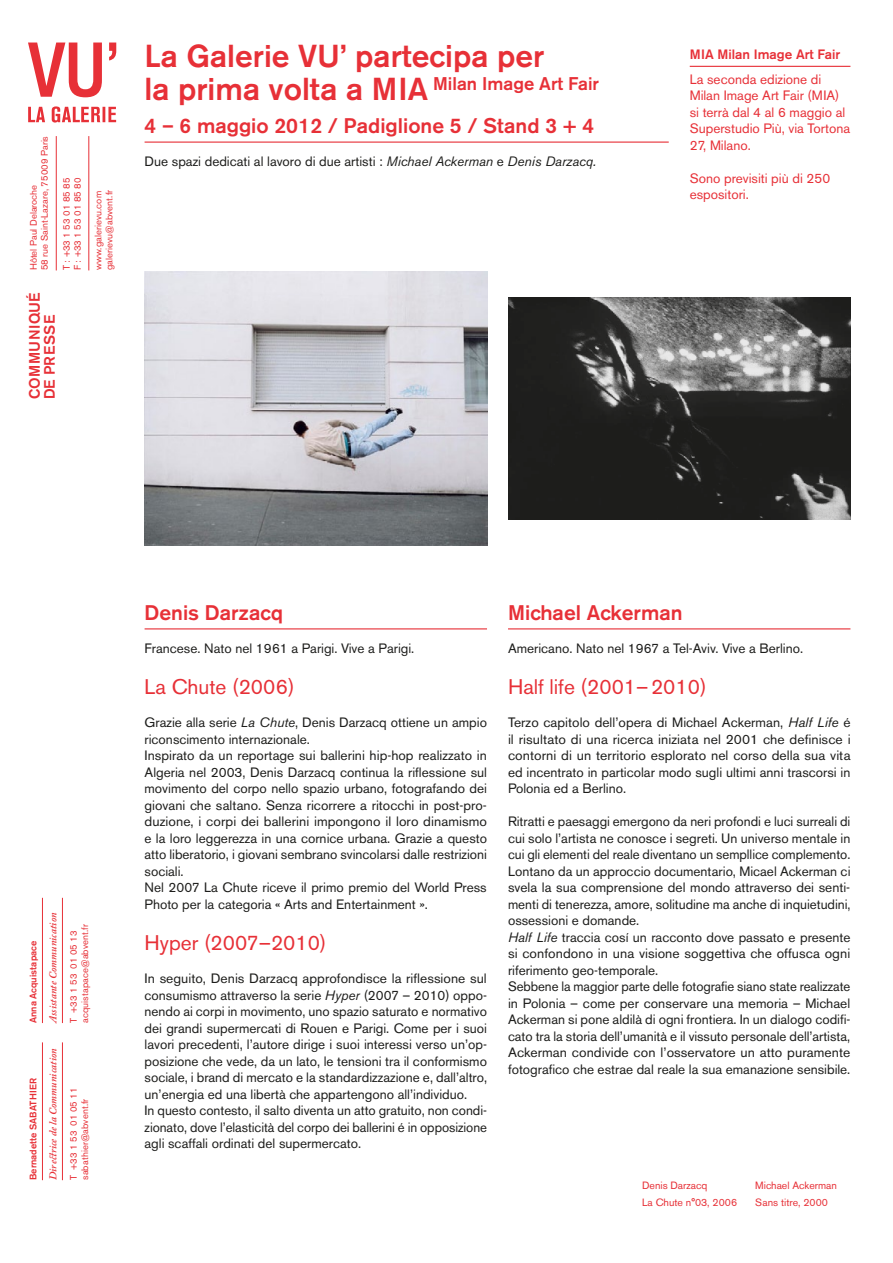
<style>
.page{position:relative;width:893px;height:1263px;background:#fff}
.page>*{position:absolute;margin:0;border:0;box-sizing:border-box;transform-origin:0 0}
.t1{font:500 31.5px "Akzidenz Grotesk BE";color:#e73037}
.t2{font:500 21px "Akzidenz Grotesk BE";color:#e73037}
.t3{font:21px "Akzidenz Grotesk BE";color:#e73037}
.t4{font:500 18.3px "Akzidenz Grotesk BE";color:#e73037}
.t5{font:500 15px/15px "Akzidenz Grotesk BE";letter-spacing:.02em;color:#e73037}
.t6{font:13.5px/16.5px "Akzidenz Grotesk BE";color:#1d1d1b}
.t7{font:13.5px/16.5px "Akzidenz Grotesk BE";color:#e73037}
.t8{font:500 13.5px "Akzidenz Grotesk BE";color:#e73037}
.t9{font:10.5px/16.5px "Akzidenz Grotesk BE";color:#e73037}
.t10{font:italic 600 10.5px "Adobe Caslon Pro";letter-spacing:.01em;color:#e73037}
.t11{font:9.45px/11.1px "Akzidenz Grotesk BE";letter-spacing:.01em;color:#e73037}
.t12{font:500 9.45px "Akzidenz Grotesk BE";color:#e73037}
.s1{font-size:31.5px}
.s2{font-style:italic}
</style>
<div class="page">
<hr style="left:42px;top:1042px;width:1px;height:138px;background:#e73037">
<hr style="left:62px;top:1042px;width:1px;height:138px;background:#e73037">
<hr style="left:42px;top:898px;width:1px;height:125px;background:#e73037">
<hr style="left:62px;top:898px;width:1px;height:125px;background:#e73037">
<svg style="left:28px;top:106px;width:88px;height:17px"></svg>
<svg style="left:28px;top:43px;width:74px;height:54px"></svg>
<svg style="left:109px;top:43px;width:7px;height:17px"></svg>
<hr style="left:56px;top:136px;width:1px;height:134px;background:#e73037">
<hr style="left:88px;top:136px;width:1px;height:134px;background:#e73037">
<hr style="left:145px;top:628px;width:342px;height:1px;background:#e73037">
<hr style="left:145px;top:142px;width:524px;height:1px;background:#e73037">
<hr style="left:508px;top:628px;width:342px;height:1px;background:#e73037">
<hr style="left:690px;top:66px;width:160px;height:1px;background:#e73037">
<img style="left:508px;top:298px;width:342px;height:222px">
<img style="left:145px;top:272px;width:342px;height:274px">
<p class="t11" style="left:28px;top:270px;width:136px;rotate:-90deg">Hôtel Paul Delaroche<br>58 rue Saint-Lazare, 75009 Paris</p>
<p class="t11" style="left:61px;top:270px;width:94px;rotate:-90deg">T : +33 1 53 01 85 85<br>F : +33 1 53 01 85 80</p>
<p class="t11" style="left:93px;top:270px;width:82px;rotate:-90deg">www.galerievu.com galerievu@abvent.fr</p>
<p class="t5" style="left:27px;top:399px;width:108px;rotate:-90deg">Communiqué de presse</p>
<h1 class="t1" style="left:145px;top:37px;width:401px">La Galerie VU ’ partecipa per</h1>
<h3 class="t4" style="left:145px;top:72px;width:456px"><span class="s1">la prima volta a M IA</span> M ilan Image Art Fair</h3>
<h2 class="t2" style="left:145px;top:113px;width:451px">4 – 6 maggio 2012 / Padiglione 5 / Stand 3 + 4</h2>
<p class="t6" style="left:145px;top:153px;width:453px">Due spazi dedicati al lavoro di due artisti : <span class="s2">Michael Ackerman</span> e <span class="s2">Denis Darzacq.</span></p>
<p class="t8" style="left:690px;top:46px;width:152px">M IA M ilan Image Art Fair</p>
<p class="t7" style="left:690px;top:71px;width:162px">La seconda edizione di<br>Milan Image Art Fair (MIA) si terrà dal 4 al 6 maggio al<br>Superstudio Più, via Tortona<br>27, Milano.</p>
<p class="t7" style="left:690px;top:170px;width:142px">Sono previsiti più di 250 espositori.</p>
<p class="t12" style="left:27px;top:1023px;width:84px;rotate:-90deg">Anna Acquistapace</p>
<p class="t12" style="left:27px;top:1180px;width:104px;rotate:-90deg">Bernadette SABATHIER</p>
<p class="t10" style="left:47px;top:1023px;width:112px;rotate:-90deg">Assistante Communication</p>
<p class="t11" style="left:68px;top:1023px;width:100px;rotate:-90deg">T +33 1 53 01 05 13 acquistapace@abvent.fr</p>
<p class="t10" style="left:47px;top:1180px;width:133px;rotate:-90deg">Directrice de la Communication</p>
<p class="t11" style="left:68px;top:1180px;width:94px;rotate:-90deg">T +33 1 53 01 05 11 sabathier@abvent.fr</p>
<h2 class="t2" style="left:145px;top:600px;width:140px">Denis Darzacq</h2>
<p class="t6" style="left:145px;top:640px;width:271px">Francese. Nato nel 1961 a Parigi. Vive a Parigi.</p>
<h2 class="t3" style="left:145px;top:674px;width:152px">La Chute (2006)</h2>
<p class="t6" style="left:145px;top:714px;width:344px">Grazie alla serie <span class="s2">La Chute</span>, Denis Darzacq ottiene un ampio riconscimento internazionale.<br>Inspirato da un reportage sui ballerini hip-hop realizzato in Algeria nel 2003, Denis Darzacq continua la riflessione sul movimento del corpo nello spazio urbano, fotografando dei giovani che saltano. Senza ricorrere a ritocchi in post-pro&shy;duzione, i corpi dei ballerini impongono il loro dinamismo e la loro leggerezza in una cornice urbana. Grazie a questo atto liberatorio, i giovani sembrano svincolarsi dalle restrizioni sociali.<br>Nel 2007 La Chute riceve il primo premio del World Press Photo per la categoria « Arts and Entertainment ».</p>
<h2 class="t3" style="left:145px;top:930px;width:183px">Hyper (2007–2010)</h2>
<p class="t6" style="left:145px;top:970px;width:344px">In seguito, Denis Darzacq approfondisce la riflessione sul consumismo attraverso la serie <span class="s2">Hyper</span> (2007 – 2010) oppo&shy;nendo ai corpi in movimento, uno spazio saturato e normativo dei grandi supermercati di Rouen e Parigi. Come per i suoi lavori precedenti, l’autore dirige i suoi interessi verso un’op&shy;posizione che vede, da un lato, le tensioni tra il conformismo sociale, i brand di mercato e la standardizzazione e, dall’altro, un’energia ed una libertà che appartengono all’individuo.<br>In questo contesto, il salto diventa un atto gratuito, non condi&shy;zionato, dove l’elasticità del corpo dei ballerini é in opposizione agli scaffali ordinati del supermercato.</p>
<h2 class="t2" style="left:508px;top:600px;width:176px">M ichael Ackerman</h2>
<p class="t6" style="left:508px;top:640px;width:297px">Americano. Nato nel 1967 a Tel-Aviv. Vive a Berlino.</p>
<h2 class="t3" style="left:508px;top:674px;width:200px">Half life (2001–2010)</h2>
<p class="t6" style="left:508px;top:714px;width:344px;text-align:justify">Terzo capitolo dell’opera di Michael Ackerman, <span class="s2">Half Life</span> é il risultato di una ricerca iniziata nel 2001 che definisce i contorni di un territorio esplorato nel corso della sua vita ed incentrato in particolar modo sugli ultimi anni trascorsi in Polonia ed a Berlino.</p>
<p class="t6" style="left:508px;top:813px;width:344px">Ritratti e paesaggi emergono da neri profondi e luci surreali di cui solo l’artista ne conosce i segreti. Un universo mentale in cui gli elementi del reale diventano un sempllice complemento.<br>Lontano da un approccio documentario, Micael Ackerman ci svela la sua comprensione del mondo attraverso dei senti&shy;menti di tenerezza, amore, solitudine ma anche di inquietudini, ossessioni e domande.<br><span class="s2">Half Life</span> traccia cosí un racconto dove passato e presente si confondono in una visione soggettiva che offusca ogni riferimento geo-temporale.<br>Sebbene la maggior parte delle fotografie siano state realizzate in Polonia – come per conservare una memoria – Michael Ackerman si pone aldilà di ogni frontiera. In un dialogo codifi&shy;cato tra la storia dell’umanità e il vissuto personale dell’artista, Ackerman condivide con l’osservatore un atto puramente fotografico che estrae dal reale la sua emanazione sensibile.</p>
<p class="t9" style="left:642px;top:1177px;width:97px">Denis Darzacq<br>La Chute n°03, 2006</p>
<p class="t9" style="left:755px;top:1177px;width:83px">Michael Ackerman<br>Sans titre, 2000</p>
</div>
